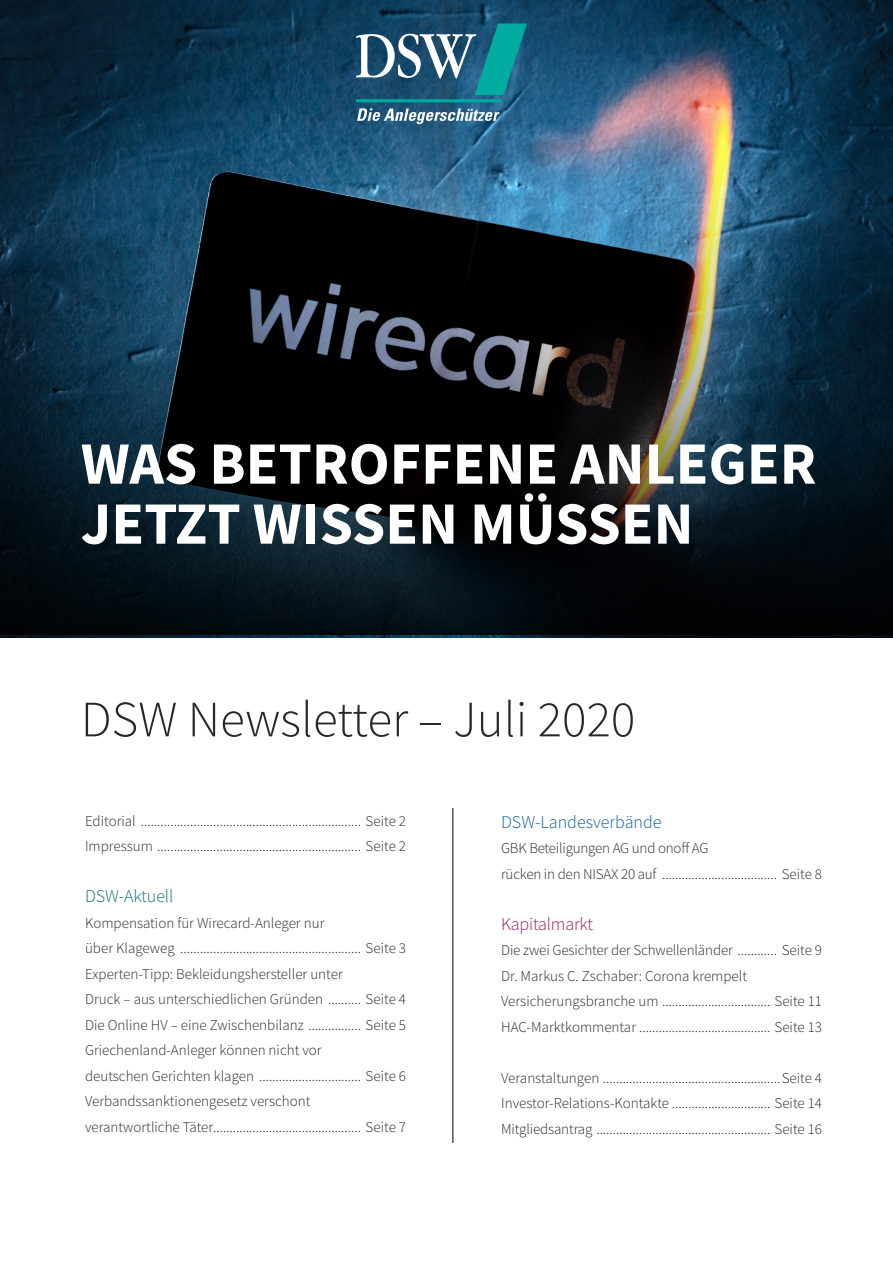
<style>
.page{position:relative;width:893px;height:1263px;background:#fff}
.page>*{position:absolute;margin:0;border:0;box-sizing:border-box;transform-origin:0 0}
.t1{font:700 60px/60px "Source Sans Pro";color:#fff}
.t2{font:300 51px "Source Sans Pro";color:#282827}
.t3{font:300 18px "Source Sans Pro";color:#0d609f}
.Inhalt{font:300 18px "Source Sans Pro";letter-spacing:-.01em;color:#a11c5f}
.t4{font:300 18px "Source Sans Pro";letter-spacing:-.005em;color:#137270}
.Inhalt-2{font:300 15px/25.5px "Source Sans Pro";color:#282827}
</style>
<div class="page">
<img style="left:0;top:0;width:893px;height:637px">
<hr style="left:452px;top:808px;width:1px;height:335px;background:#000">
<svg style="left:356px;top:23px;width:171px;height:73px;background:#36768c"></svg>
<svg style="left:0;top:96px;width:893px;height:538px;background:#152936"></svg>
<p class="t1" style="left:81px;top:433px;width:737px">WAS BETROFFENE ANLEGER<br>JETZT WISSEN MÜSSEN</p>
<p class="t2" style="left:81px;top:688px;width:556px">DSW Newsletter – Juli 2020</p>
<p class="Inhalt-2" style="left:85px;top:808px;width:323px">Editorial ................................................................... Seite 2</p>
<p class="Inhalt-2" style="left:85px;top:833px;width:323px">Impressum .............................................................. Seite 2</p>
<p class="t4" style="left:85px;top:885px;width:90px">DSW-Aktuell</p>
<p class="Inhalt-2" style="left:85px;top:910px;width:323px">Kompensation für Wirecard-Anleger nur<br>über Klageweg ....................................................... Seite 3</p>
<p class="Inhalt-2" style="left:85px;top:961px;width:323px">Experten-Tipp: Bekleidungshersteller unter<br>Druck – aus unterschiedlichen Gründen .......... Seite 4</p>
<p class="Inhalt-2" style="left:85px;top:1012px;width:323px">Die Online HV – eine Zwischenbilanz ................ Seite 5</p>
<p class="Inhalt-2" style="left:85px;top:1037px;width:323px">Griechenland-Anleger können nicht vor<br>deutschen Gerichten klagen ............................... Seite 6</p>
<p class="Inhalt-2" style="left:85px;top:1088px;width:323px">Verbandssanktionengesetz verschont verantwortliche Täter............................................. Seite 7</p>
<p class="t3" style="left:501px;top:811px;width:162px">DSW-Landesverbände</p>
<p class="Inhalt-2" style="left:501px;top:836px;width:323px">GBK Beteiligungen AG und onoff AG<br>rücken in den NISAX 20 auf ................................... Seite 8</p>
<p class="Inhalt" style="left:501px;top:913px;width:94px">Kapitalmarkt</p>
<p class="Inhalt-2" style="left:501px;top:938px;width:323px">Die zwei Gesichter der Schwellenländer ............ Seite 9</p>
<p class="Inhalt-2" style="left:501px;top:963px;width:323px">Dr. Markus C. Zschaber: Corona krempelt<br>Versicherungsbranche um ................................. Seite 11</p>
<p class="Inhalt-2" style="left:501px;top:1014px;width:323px">HAC-Marktkommentar ........................................ Seite 13</p>
<p class="Inhalt-2" style="left:501px;top:1065px;width:323px">Veranstaltungen ......................................................Seite 4</p>
<p class="Inhalt-2" style="left:501px;top:1091px;width:323px">Investor-Relations-Kontakte .............................. Seite 14</p>
<p class="Inhalt-2" style="left:501px;top:1116px;width:323px">Mitgliedsantrag ..................................................... Seite 16</p>
</div>
